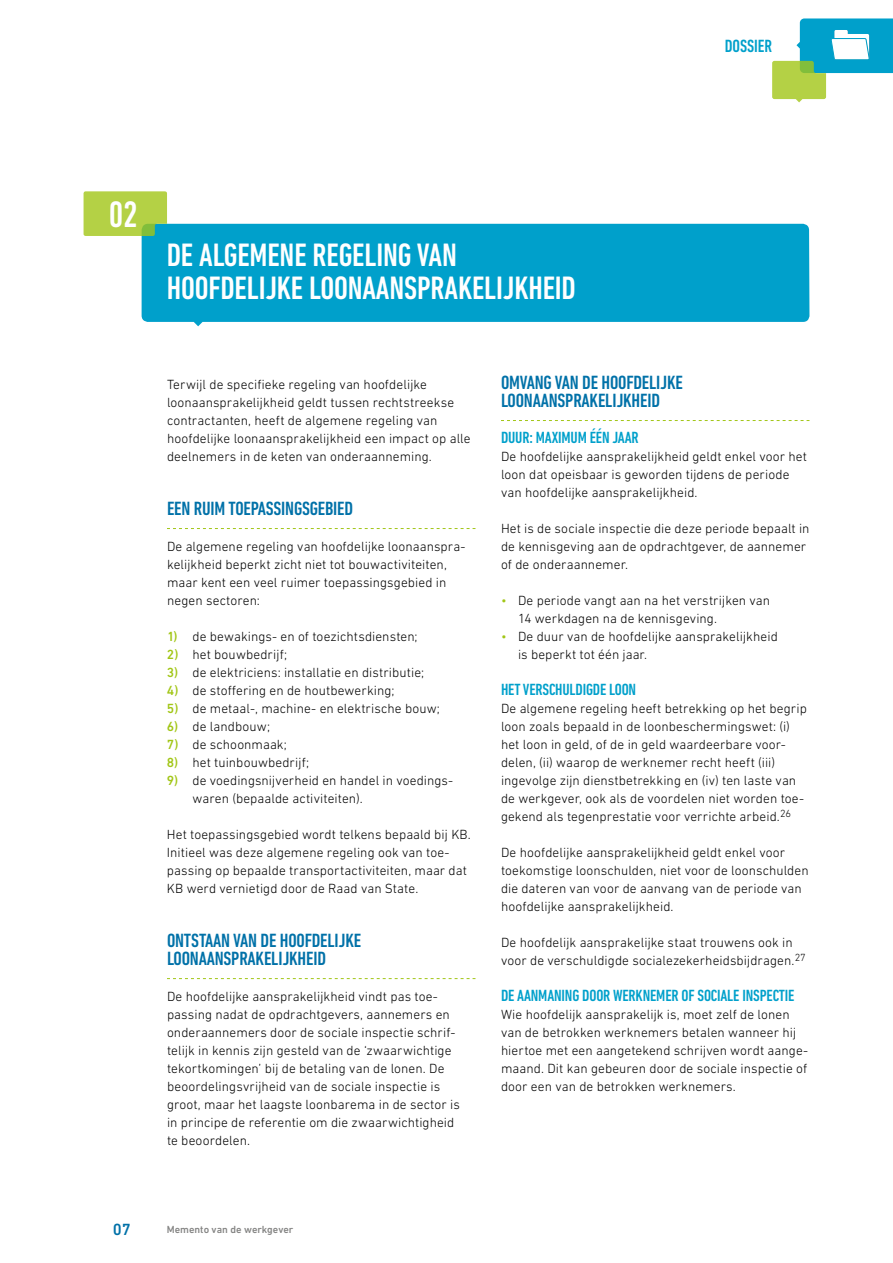
<style>
.page{position:relative;width:893px;height:1263px;background:#fff}
.page>*{position:absolute;margin:0;border:0;box-sizing:border-box;transform-origin:0 0}
.t1{font:500 condensed 37.5px "DIN Next LT Pro";color:#fff}
.t2{font:500 condensed 33px/33px "DIN Next LT Pro";letter-spacing:-.005em;color:#fff}
.t3{font:500 condensed 19.5px/18px "DIN Next LT Pro";letter-spacing:-.01em;color:#0071a8}
.t4{font:500 condensed 18px "DIN Next LT Pro";letter-spacing:-.005em;color:#00a0cb}
.t5{font:500 condensed 16.5px "DIN Next LT Pro";letter-spacing:-.01em;color:#00a0cb}
.t6{font:500 16.5px "DIN Next LT Pro";color:#0071a8}
.t7{font:300 13.5px/18px "DIN Next LT Pro";letter-spacing:.005em;color:#000}
.t8{font:500 10.5px "DIN Next LT Pro";color:#858584}
.s1{font-weight:500;color:#a2c617}
.s2{color:#a2c617}
</style>
<div class="page">
<svg style="left:772px;top:18px;width:121px;height:84px"></svg>
<svg style="left:167px;top:528px;width:308px;height:1px"></svg>
<svg style="left:167px;top:978px;width:308px;height:1px"></svg>
<svg style="left:501px;top:420px;width:308px;height:1px"></svg>
<div style="left:142px;top:224px;width:667px;height:102px;background:#00a0cb"></div>
<svg style="left:84px;top:191px;width:83px;height:45px"></svg>
<h3 class="t4" style="left:725px;top:36px;width:49px">DOSSIER</h3>
<h1 class="t1" style="left:109px;top:193px;width:31px">02</h1>
<h2 class="t2" style="left:167px;top:238px;width:411px">DE ALGEMENE REGELING VAN<br>HOOFDELIJKE LOONAANSPRAKELIJKHEID</h2>
<p class="t7" style="left:167px;top:376px;width:305px">Terwijl de specifieke regeling van hoofdelijke loonaansprakelijkheid geldt tussen rechtstreekse contractanten, heeft de algemene regeling van hoofdelijke loonaansprakelijkheid een impact op alle deelnemers in de keten van onderaanneming.</p>
<h3 class="t3" style="left:167px;top:500px;width:188px">EEN RUIM TOEPASSINGSGEBIED</h3>
<p class="t7" style="left:167px;top:538px;width:300px">De algemene regeling van hoofdelijke loonaanspra&shy;kelijkheid beperkt zicht niet tot bouwactiviteiten, maar kent een veel ruimer toepassingsgebied in negen sectoren:</p>
<p class="t7" style="left:167px;top:628px;width:252px"><span class="s1">1)</span> de bewakings- en of toezichtsdiensten;</p>
<p class="t7" style="left:167px;top:646px;width:122px"><span class="s1">2)</span> het bouwbedrijf;</p>
<p class="t7" style="left:167px;top:664px;width:259px"><span class="s1">3)</span> de elektriciens: installatie en distributie;</p>
<p class="t7" style="left:167px;top:682px;width:229px"><span class="s1">4)</span> de stoffering en de houtbewerking;</p>
<p class="t7" style="left:167px;top:700px;width:275px"><span class="s1">5)</span> de metaal-, machine- en elektrische bouw;</p>
<p class="t7" style="left:167px;top:718px;width:105px"><span class="s1">6)</span> de landbouw;</p>
<p class="t7" style="left:167px;top:736px;width:122px"><span class="s1">7)</span> de schoonmaak;</p>
<p class="t7" style="left:167px;top:754px;width:144px"><span class="s1">8)</span> het tuinbouwbedrijf;</p>
<p class="t7" style="left:192px;top:772px;width:262px;text-indent:-26px"><span class="s1">9)</span> de voedingsnijverheid en handel in voedings&shy;waren (bepaalde activiteiten).</p>
<p class="t7" style="left:167px;top:826px;width:305px">Het toepassingsgebied wordt telkens bepaald bij KB.<br>Initieel was deze algemene regeling ook van toe&shy;passing op bepaalde transportactiviteiten, maar dat KB werd vernietigd door de Raad van State.</p>
<h3 class="t3" style="left:167px;top:932px;width:196px">ONTSTAAN VAN DE HOOFDELIJKE<br>LOONAANSPRAKELIJKHEID</h3>
<p class="t7" style="left:167px;top:988px;width:294px">De hoofdelijke aansprakelijkheid vindt pas toe&shy;passing nadat de opdrachtgevers, aannemers en onderaannemers door de sociale inspectie schrif&shy;telijk in kennis zijn gesteld van de ‘zwaarwichtige tekortkomingen’ bij de betaling van de lonen. De beoordelingsvrijheid van de sociale inspectie is groot, maar het laagste loonbarema in de sector is in principe de referentie om die zwaarwichtigheid te beoordelen.</p>
<h3 class="t3" style="left:501px;top:374px;width:183px">OMVANG VAN DE HOOFDELIJKE<br>LOONAANSPRAKELIJKHEID</h3>
<p class="t5" style="left:501px;top:428px;width:139px">DUUR: MAXIMUM ÉÉN JAAR</p>
<p class="t7" style="left:501px;top:448px;width:307px">De hoofdelijke aansprakelijkheid geldt enkel voor het loon dat opeisbaar is geworden tijdens de periode van hoofdelijke aansprakelijkheid.</p>
<p class="t7" style="left:501px;top:520px;width:310px">Het is de sociale inspectie die deze periode bepaalt in de kennisgeving aan de opdrachtgever, de aannemer of de onderaannemer.</p>
<p class="t7" style="left:518px;top:592px;width:254px;text-indent:-17px"><span class="s2">•</span> De periode vangt aan na het verstrijken van<br>14 werkdagen na de kennisgeving.</p>
<p class="t7" style="left:518px;top:628px;width:261px;text-indent:-17px"><span class="s2">•</span> De duur van de hoofdelijke aansprakelijkheid is beperkt tot één jaar.</p>
<p class="t5" style="left:501px;top:680px;width:137px">HET VERSCHULDIGDE LOON</p>
<p class="t7" style="left:501px;top:700px;width:307px">De algemene regeling heeft betrekking op het begrip loon zoals bepaald in de loonbeschermingswet: (i) het loon in geld, of de in geld waardeerbare voor&shy;delen, (ii) waarop de werknemer recht heeft (iii) ingevolge zijn dienstbetrekking en (iv) ten laste van de werkgever, ook als de voordelen niet worden toe&shy;gekend als tegenprestatie voor verrichte arbeid.<sup>26</sup></p>
<p class="t7" style="left:501px;top:844px;width:309px">De hoofdelijke aansprakelijkheid geldt enkel voor toekomstige loonschulden, niet voor de loonschulden die dateren van voor de aanvang van de periode van hoofdelijke aansprakelijkheid.</p>
<p class="t7" style="left:501px;top:934px;width:306px">De hoofdelijk aansprakelijke staat trouwens ook in voor de verschuldigde socialezekerheidsbijdragen.<sup>27</sup></p>
<p class="t5" style="left:501px;top:986px;width:295px">DE AANMANING DOOR WERKNEMER OF SOCIALE INSPECTIE</p>
<p class="t7" style="left:501px;top:1006px;width:309px">Wie hoofdelijk aansprakelijk is, moet zelf de lonen van de betrokken werknemers betalen wanneer hij hiertoe met een aangetekend schrijven wordt aange&shy;maand. Dit kan gebeuren door de sociale inspectie of door een van de betrokken werknemers.</p>
<p class="t6" style="left:113px;top:1220px;width:20px">07</p>
<p class="t8" style="left:167px;top:1224px;width:128px">Memento van de werkgever</p>
</div>
